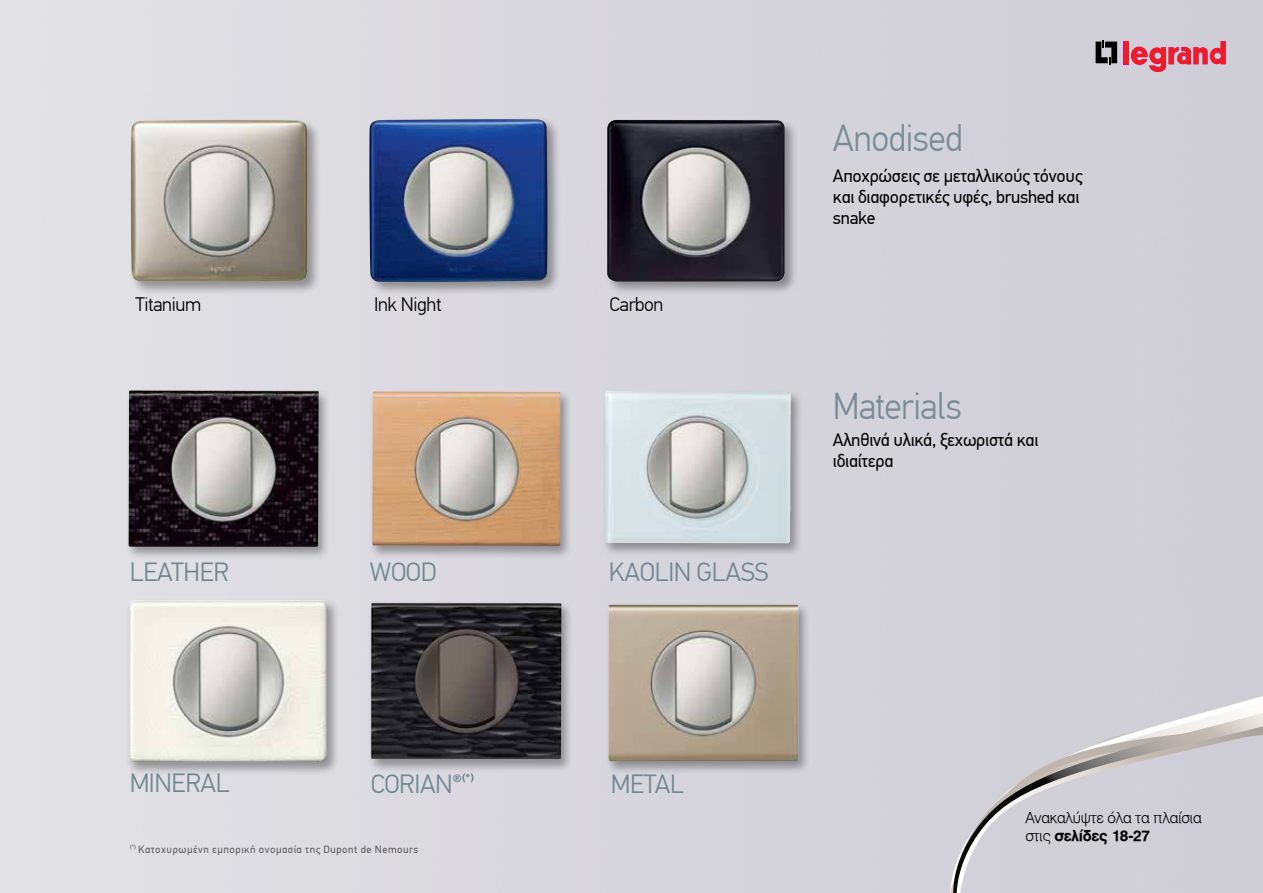
<style>
.page{position:relative;width:1263px;height:893px;background:#fff}
.page>*{position:absolute;margin:0;border:0;box-sizing:border-box;transform-origin:0 0}
.t1{font:300 37.5px "PF Din Text Pro";letter-spacing:-.01em;color:#7a8b95;scale:.95 1}
.t2{font:300 26.25px "PF Din Text Pro";letter-spacing:-.015em;color:#718590}
.t3{font:300 19.5px "PF Din Text Pro";letter-spacing:-.02em;color:#000}
.t4{font:18px/21px "PF Din Text Pro";letter-spacing:-.015em;color:#000}
.t5{font:15px "UB Helvetica Light Normal";letter-spacing:-.015em;color:#000}
.t6{font:15px "UB Helvetica Bold";letter-spacing:-.015em;color:#000}
.t7{font:10.5px "PF Din Text Pro";letter-spacing:.05em;color:#58595b}
.s1{font-family:"UB Helvetica Light Normal"}
</style>
<div class="page">
<img style="left:0;top:0;width:1263px;height:893px">
<div style="left:129px;top:118px;width:192px;height:177px;background:#000;opacity:.35"></div>
<img style="left:131px;top:120px;width:176px;height:162px">
<div style="left:367px;top:117px;width:195px;height:179px;background:#000;opacity:.35"></div>
<img style="left:369px;top:119px;width:178px;height:163px">
<div style="left:125px;top:388px;width:206px;height:173px;background:#000;opacity:.35"></div>
<img style="left:129px;top:390px;width:190px;height:157px">
<div style="left:368px;top:389px;width:205px;height:171px;background:#000;opacity:.35"></div>
<img style="left:372px;top:391px;width:188px;height:155px">
<div style="left:367px;top:601px;width:207px;height:172px;background:#000;opacity:.35"></div>
<img style="left:371px;top:603px;width:190px;height:156px">
<svg style="left:1095px;top:40px;width:22px;height:25px"></svg>
<div style="left:1124px;top:41px;width:5px;height:23px;background:#ed1d24"></div>
<svg style="left:1131px;top:41px;width:95px;height:33px;background:#db8494"></svg>
<div style="left:946px;top:658px;width:317px;height:235px;background:#d1d0d7"></div>
<svg style="left:953px;top:702px;width:310px;height:11px;background:#d6d5db"></svg>
<svg style="left:953px;top:713px;width:310px;height:180px"></svg>
<svg style="left:957px;top:726px;width:306px;height:167px;background:#cccad0"></svg>
<div style="left:125px;top:598px;width:215px;height:178px;background:#000;opacity:.35"></div>
<img style="left:129px;top:600px;width:198px;height:162px">
<div style="left:605px;top:602px;width:206px;height:173px;background:#000;opacity:.35"></div>
<img style="left:608px;top:604px;width:191px;height:157px">
<div style="left:605px;top:118px;width:194px;height:177px;background:#000;opacity:.35"></div>
<img style="left:607px;top:120px;width:178px;height:161px">
<div style="left:601px;top:389px;width:202px;height:168px;background:#000;opacity:.35"></div>
<img style="left:605px;top:391px;width:186px;height:152px">
<p class="t3" style="left:136px;top:293px;width:67px">Titanium</p>
<p class="t3" style="left:374px;top:293px;width:69px">Ink Night</p>
<p class="t3" style="left:609px;top:293px;width:55px">Carbon</p>
<h2 class="t2" style="left:130px;top:557px;width:101px">LEATHER</h2>
<h2 class="t2" style="left:370px;top:557px;width:69px">WOOD</h2>
<h2 class="t2" style="left:609px;top:557px;width:161px">KAOLIN GLASS</h2>
<h1 class="t1" style="left:833px;top:117px;width:138px">Anodised</h1>
<p class="t4" style="left:833px;top:166px;width:251px">Αποχρώσεις σε μεταλλικούς τόνους και διαφορετικές υφές, brushed και snake</p>
<h1 class="t1" style="left:833px;top:385px;width:137px">Materials</h1>
<p class="t4" style="left:833px;top:429px;width:207px">Αληθινά υλικά, ξεχωριστά και ιδιαίτερα</p>
<h2 class="t2" style="left:130px;top:768px;width:102px">MINERAL</h2>
<h2 class="t2" style="left:371px;top:769px;width:105px">CORIAN<sup>®</sup><sup>(*)</sup></h2>
<h2 class="t2" style="left:611px;top:769px;width:75px">METAL</h2>
<p class="t7" style="left:130px;top:843px;width:290px"><sup>(*)</sup> Κατοχυρωμένη εμπορική ονομασία της Dupont de Nemours</p>
<p class="t5" style="left:1025px;top:809px;width:178px">Ανακαλύψτε όλα τα πλαίσια</p>
<p class="t6" style="left:1025px;top:827px;width:126px"><span class="s1">στις</span> σελίδες 18-27</p>
</div>
